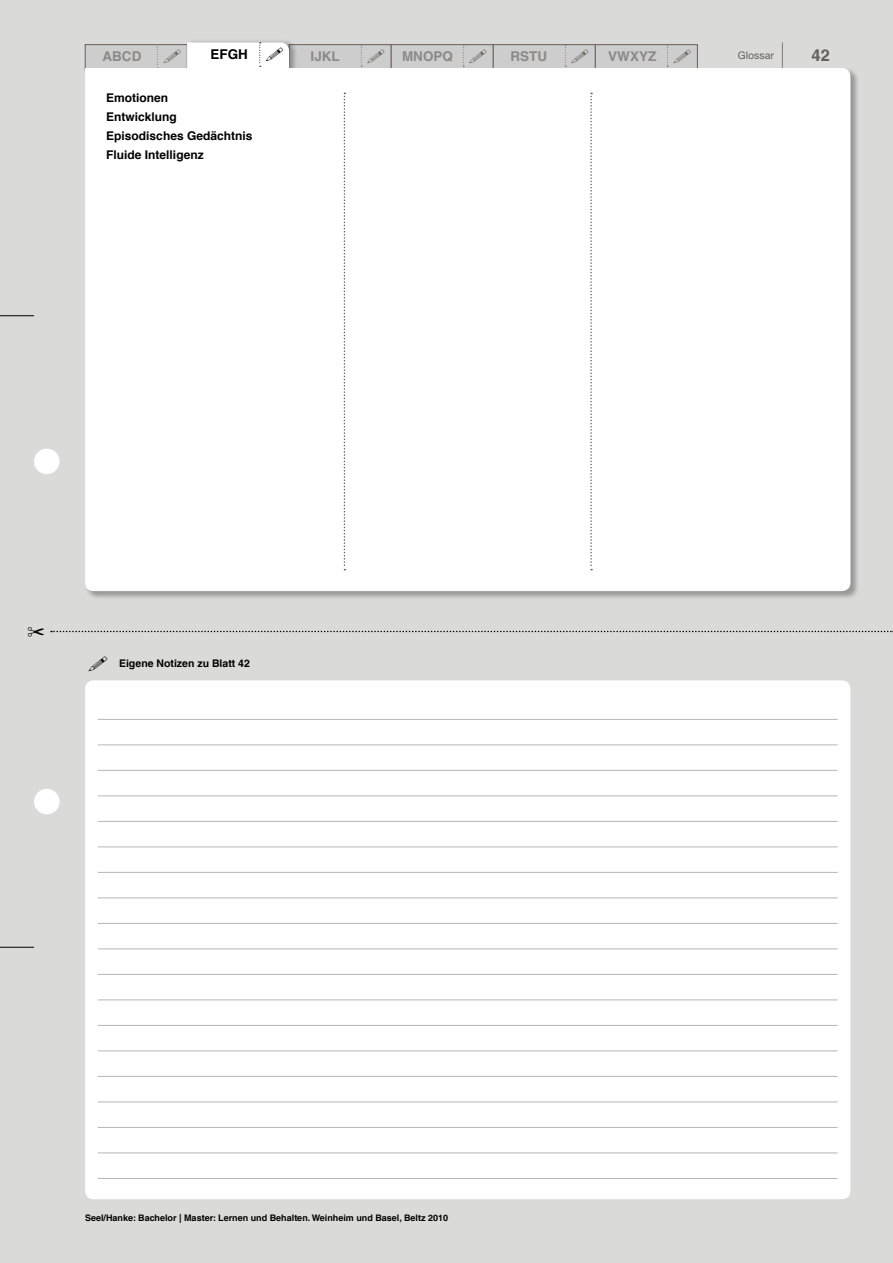
<style>
.page{position:relative;width:893px;height:1263px;background:#dadad9}
.page>*{position:absolute;margin:0;border:0;box-sizing:border-box;transform-origin:0 0}
.t1{font:700 16.5px "Helvetica LT Com";color:#66605c}
.t2{font:700 13.5px "Helvetica LT Com";color:#8c8986}
.t3{font:700 13.5px "Helvetica LT Com";color:#000}
.t4{font:700 12px/18.8px "Helvetica";color:#000}
.t5{font:700 10.5px "Helvetica LT Com";color:#000}
.t6{font:10.5px "Helvetica Neue";color:#66605c}
.t7{font:700 9px "Helvetica LT Com";color:#000}
</style>
<div class="page">
<svg style="left:51px;top:631px;width:842px;height:1px"></svg>
<div style="left:34px;top:449px;width:26px;height:25px;background:#fff;border-radius:50%"></div>
<div style="left:34px;top:789px;width:26px;height:25px;background:#fff;border-radius:50%"></div>
<hr style="left:0;top:315px;width:34px;height:1px;background:#000">
<hr style="left:0;top:947px;width:34px;height:1px;background:#000">
<div style="left:85px;top:45px;width:102px;height:25px;background:#cecdcd"></div>
<div style="left:85px;top:44px;width:102px;height:26px;border:1px solid #66605c"></div>
<div style="left:289px;top:45px;width:102px;height:25px;background:#cecdcd"></div>
<div style="left:289px;top:44px;width:102px;height:26px;border:1px solid #66605c"></div>
<div style="left:391px;top:45px;width:102px;height:25px;background:#cecdcd"></div>
<div style="left:391px;top:44px;width:102px;height:26px;border:1px solid #66605c"></div>
<div style="left:493px;top:45px;width:102px;height:25px;background:#cecdcd"></div>
<div style="left:493px;top:44px;width:102px;height:26px;border:1px solid #66605c"></div>
<div style="left:595px;top:45px;width:102px;height:25px;background:#cecdcd"></div>
<div style="left:595px;top:44px;width:103px;height:26px;border:1px solid #66605c"></div>
<svg style="left:157px;top:44px;width:1px;height:24px"></svg>
<div style="left:187px;top:38px;width:111px;height:37px;background:#000;opacity:.3"></div>
<div style="left:84px;top:68px;width:775px;height:532px;background:#000;opacity:.3"></div>
<div style="left:85px;top:68px;width:765px;height:523px;background:#fff"></div>
<svg style="left:344px;top:93px;width:1px;height:477px"></svg>
<svg style="left:590px;top:93px;width:2px;height:477px"></svg>
<svg style="left:782px;top:43px;width:1px;height:25px"></svg>
<div style="left:85px;top:680px;width:765px;height:519px;background:#fff;border-radius:9px"></div>
<hr style="left:98px;top:719px;width:740px;height:1px;background:#b8b6b5">
<hr style="left:98px;top:744px;width:740px;height:1px;background:#b8b6b5">
<hr style="left:98px;top:770px;width:740px;height:1px;background:#b8b6b5">
<hr style="left:98px;top:795px;width:740px;height:1px;background:#b8b6b5">
<hr style="left:98px;top:821px;width:740px;height:1px;background:#b8b6b5">
<hr style="left:98px;top:846px;width:740px;height:1px;background:#b8b6b5">
<hr style="left:98px;top:872px;width:740px;height:1px;background:#b8b6b5">
<hr style="left:98px;top:897px;width:740px;height:1px;background:#b8b6b5">
<hr style="left:98px;top:923px;width:740px;height:1px;background:#b8b6b5">
<hr style="left:98px;top:948px;width:740px;height:1px;background:#b8b6b5">
<hr style="left:98px;top:974px;width:740px;height:1px;background:#b8b6b5">
<hr style="left:98px;top:999px;width:740px;height:1px;background:#b8b6b5">
<hr style="left:98px;top:1025px;width:740px;height:1px;background:#b8b6b5">
<hr style="left:98px;top:1050px;width:740px;height:1px;background:#b8b6b5">
<hr style="left:98px;top:1076px;width:740px;height:1px;background:#b8b6b5">
<hr style="left:98px;top:1101px;width:740px;height:1px;background:#b8b6b5">
<hr style="left:98px;top:1127px;width:740px;height:1px;background:#b8b6b5">
<hr style="left:98px;top:1152px;width:740px;height:1px;background:#b8b6b5">
<hr style="left:98px;top:1178px;width:740px;height:1px;background:#b8b6b5">
<svg style="left:361px;top:45px;width:23px;height:22px"></svg>
<svg style="left:463px;top:45px;width:23px;height:22px"></svg>
<svg style="left:565px;top:45px;width:23px;height:22px"></svg>
<svg style="left:667px;top:45px;width:23px;height:22px"></svg>
<div style="left:187px;top:43px;width:102px;height:27px;background:#fff"></div>
<h2 class="t3" style="left:210px;top:46px;width:39px">EFGH</h2>
<p class="t6" style="left:738px;top:49px;width:37px">Glossar</p>
<h1 class="t1" style="left:811px;top:45px;width:20px">42</h1>
<h2 class="t2" style="left:102px;top:48px;width:40px">ABCD</h2>
<h2 class="t2" style="left:311px;top:48px;width:31px">IJKL</h2>
<h2 class="t2" style="left:402px;top:48px;width:53px">MNOPQ</h2>
<h2 class="t2" style="left:510px;top:48px;width:38px">RSTU</h2>
<h2 class="t2" style="left:608px;top:48px;width:50px">VWXYZ</h2>
<h3 class="t4" style="left:106px;top:89px;width:148px">Emotionen<br>Entwicklung<br>Episodisches Gedächtnis<br>Fluide Intelligenz</h3>
<p class="t5" style="left:119px;top:657px;width:132px">Eigene Notizen zu Blatt 42</p>
<p class="t7" style="left:85px;top:1212px;width:365px">Seel/Hanke: Bachelor | Master: Lernen und Behalten. Weinheim und Basel, Beltz 2010</p>
</div>
